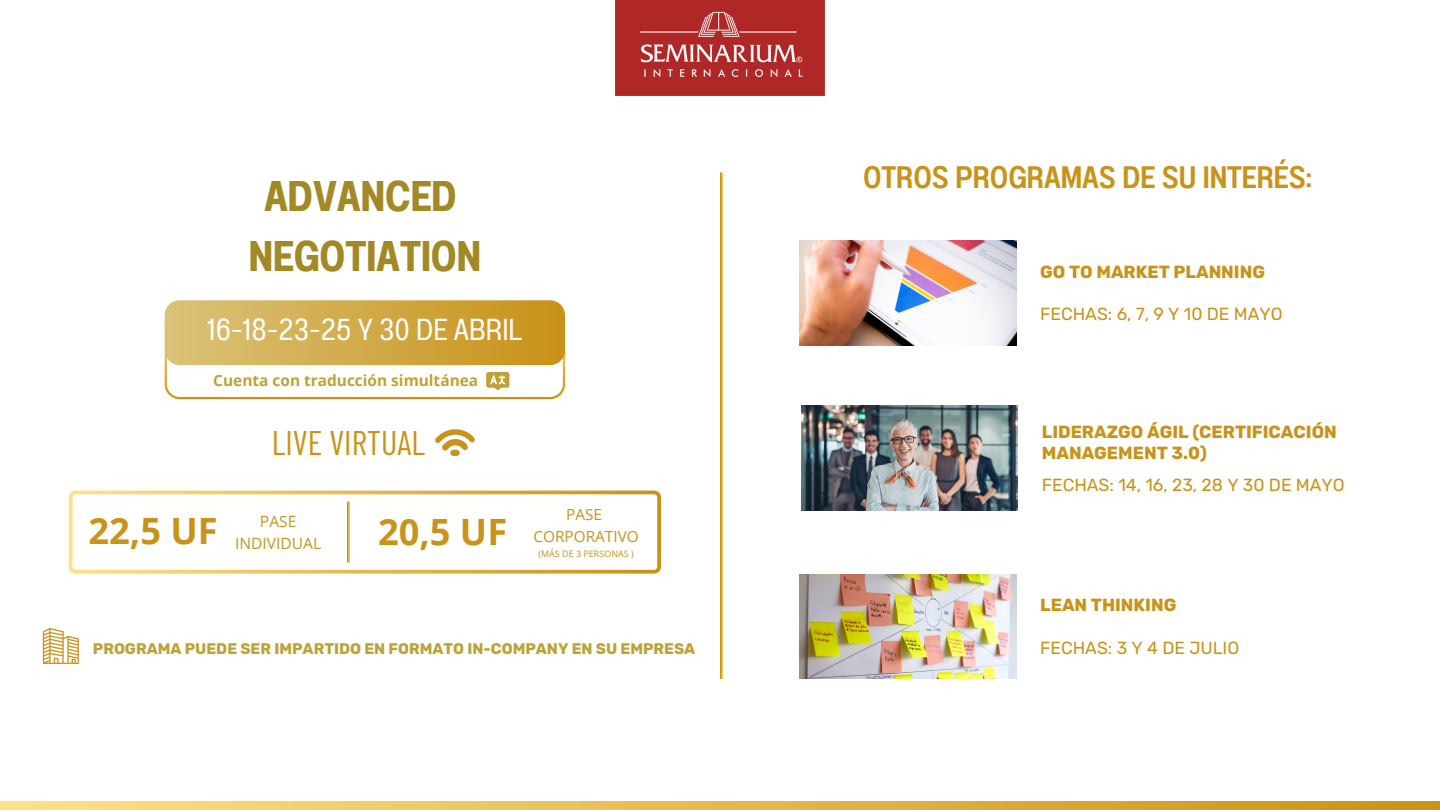
<style>
.page{position:relative;width:1440px;height:810px;background:#fff}
.page>*{position:absolute;margin:0;border:0;box-sizing:border-box;transform-origin:0 0}
.t1{font:42.9px/60px "Anantason Bold Wd 62";color:#a28926;text-align:center}
.t2{font:700 36.2px "Open Sans";color:#c99319}
.t3{font:34.2px "Barlow Condensed";color:#c99319}
.t4{font:31px "Anantason Semi Bold Wd 62";color:#c99319}
.t5{font:30.3px "Anantason Wd 62";color:#fff}
.t6{font:700 17.5px/21px "Rubik";color:#c99319}
.t7{font:17.5px "Rubik";color:#c99319}
.t8{font:15.6px/21.3px "Open Sans";color:#c99319;text-align:center}
.t9{font:700 15.4px "Rubik";color:#bda236}
.t10{font:700 15.4px "Open Sans";color:#bda236}
.t11{font:15.4px "Open Sans";color:#c99319}
.t12{font:9px "Open Sans";color:#c99319}
</style>
<div class="page">
<img style="left:615px;top:0;width:210px;height:96px">
<img style="left:800px;top:241px;width:216px;height:104px">
<img style="left:800px;top:574px;width:216px;height:105px">
<img style="left:801px;top:406px;width:217px;height:105px">
<svg style="left:43px;top:628px;width:36px;height:36px"></svg>
<svg style="left:69px;top:491px;width:592px;height:83px"></svg>
<hr style="left:347px;top:502px;width:3px;height:61px;background:#fff">
<svg style="left:0;top:802px;width:1440px;height:8px;background:#e4ba4f"></svg>
<img style="left:435px;top:429px;width:39px;height:26px">
<div style="left:165px;top:300px;width:400px;height:65px;background:linear-gradient(to right,#dbc279,#c89217);border-radius:15px"></div>
<svg style="left:165px;top:339px;width:400px;height:60px"></svg>
<h5 class="t1" style="left:249px;top:166px;width:234px">ADVANCED<br>NEGOTIATION</h5>
<h6 class="t5" style="left:207px;top:312px;width:317px">16-18-23-25 Y 30 DE ABRIL</h6>
<p class="t10" style="left:213px;top:369px;width:266px">Cuenta con traducción simultánea</p>
<p class="t3" style="left:272px;top:421px;width:155px">LIVE VIRTUAL</p>
<p class="t2" style="left:89px;top:505px;width:131px">22,5 UF</p>
<h3 class="t8" style="left:235px;top:511px;width:87px">PASE<br>INDIVIDUAL</h3>
<h6 class="t2" style="left:378px;top:506px;width:131px">20,5 UF</h6>
<p class="t11" style="left:566px;top:504px;width:37px">PASE</p>
<h2 class="t11" style="left:533px;top:525px;width:107px">CORPORATIVO</h2>
<p class="t12" style="left:538px;top:548px;width:97px">(MÁS DE 3 PERSONAS )</p>
<p class="t9" style="left:93px;top:639px;width:604px">PROGRAMA PUEDE SER IMPARTIDO EN FORMATO IN-COMPANY EN SU EMPRESA</p>
<h2 class="t4" style="left:863px;top:160px;width:450px">OTROS PROGRAMAS DE SU INTERÉS:</h2>
<p class="t6" style="left:1040px;top:261px;width:226px">GO TO MARKET PLANNING</p>
<p class="t7" style="left:1040px;top:304px;width:244px">FECHAS: 6, 7, 9 Y 10 DE MAYO</p>
<p class="t6" style="left:1042px;top:421px;width:297px">LIDERAZGO ÁGIL (CERTIFICACIÓN<br>MANAGEMENT 3.0)</p>
<h4 class="t7" style="left:1042px;top:474px;width:304px">FECHAS: 14, 16, 23, 28 Y 30 DE MAYO</h4>
<p class="t6" style="left:1040px;top:594px;width:138px">LEAN THINKING</p>
<p class="t7" style="left:1040px;top:638px;width:201px">FECHAS: 3 Y 4 DE JULIO</p>
</div>
